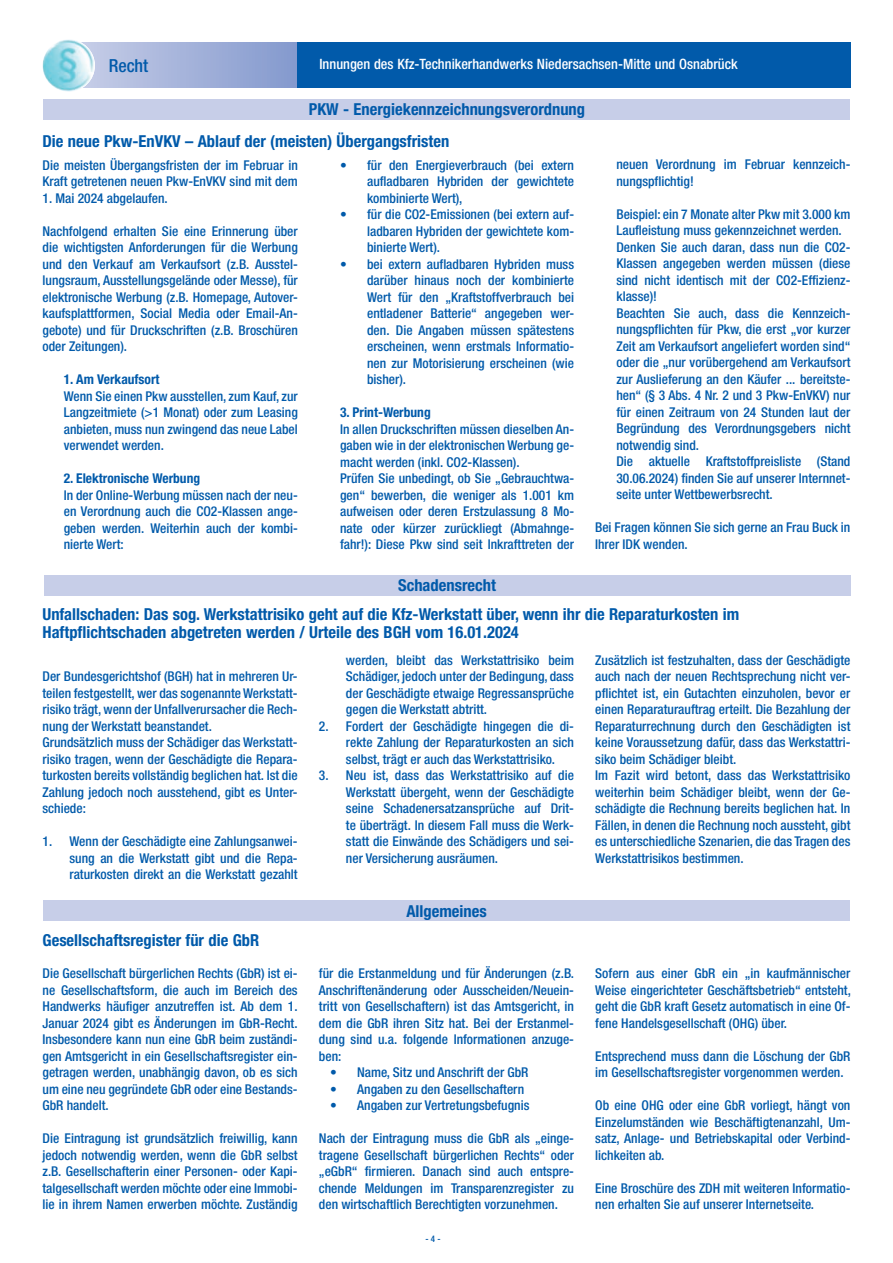
<style>
.page{position:relative;width:893px;height:1263px;background:#fff}
.page>*{position:absolute;margin:0;border:0;box-sizing:border-box;transform-origin:0 0}
.t1{font:500 condensed 18px "Helvetica Neue LT Std";color:#015aaa}
.ü_0{font:700 condensed 16.5px/18px "Helvetica Neue LT Std";color:#015aaa}
.zü_weiss{font:700 condensed 16.5px "Helvetica Neue LT Std";color:#015aaa}
.t2{font:500 condensed 14.25px "Helvetica Neue LT Std";color:#fff}
.g_0{font:500 condensed 13.5px/16.5px "Helvetica Neue LT Std";color:#015aaa;text-align:justify}
.g_0-2{font:700 condensed 13.5px "Helvetica Neue LT Std";color:#015aaa}
.t3{font:500 condensed 9px "Helvetica Neue LT Std";color:#015aaa}
</style>
<div class="page">
<svg style="left:82px;top:42px;width:215px;height:45px;background:#a2b1d9"></svg>
<div style="left:297px;top:42px;width:554px;height:45px;background:#015aaa"></div>
<img style="left:43px;top:39px;width:52px;height:53px;border-radius:26px">
<div style="left:43px;top:99px;width:807px;height:20px;background:#c7cee8"></div>
<div style="left:44px;top:575px;width:806px;height:21px;background:#c7cee8"></div>
<div style="left:43px;top:900px;width:807px;height:21px;background:#c7cee8"></div>
<h1 class="t1" style="left:109px;top:55px;width:41px">Recht</h1>
<p class="t2" style="left:319px;top:55px;width:420px">Innungen des Kfz-Technikerhandwerks Niedersachsen-Mitte und Osnabrück</p>
<p class="zü_weiss" style="left:309px;top:99px;width:278px">PKW - Energiekennzeichnungsverordnung</p>
<p class="ü_0" style="left:43px;top:132px;width:408px">Die neue Pkw-EnVKV – Ablauf der (meisten) Übergangsfristen</p>
<p class="g_0" style="left:43px;top:156px;width:257px">Die meisten Übergangsfristen der im Februar in<br>Kraft getretenen neuen Pkw-EnVKV sind mit dem</p>
<p class="g_0" style="left:43px;top:189px;width:127px">1. Mai 2024 abgelaufen.</p>
<p class="g_0" style="left:43px;top:222px;width:257px">Nachfolgend erhalten Sie eine Erinnerung über die wichtigsten Anforderungen für die Werbung und den Verkauf am Verkaufsort (z.B. Ausstel&shy;lungsraum, Ausstellungsgelände oder Messe), für elektronische Werbung (z.B. Homepage, Autover&shy;kaufsplattformen, Social Media oder Email-An&shy;gebote) und für Druckschriften (z.B. Broschüren oder Zeitungen).</p>
<p class="g_0-2" style="left:64px;top:371px;width:97px">1. Am Verkaufsort</p>
<p class="g_0" style="left:64px;top:387px;width:236px">Wenn Sie einen Pkw ausstellen, zum Kauf, zur Langzeitmiete (&gt;1 Monat) oder zum Leasing anbieten, muss nun zwingend das neue Label verwendet werden.</p>
<p class="g_0-2" style="left:64px;top:470px;width:138px">2. Elektronische Werbung</p>
<p class="g_0" style="left:64px;top:486px;width:236px">In der Online-Werbung müssen nach der neu&shy;en Verordnung auch die CO2-Klassen ange&shy;geben werden. Weiterhin auch der kombi&shy;nierte Wert:</p>
<p class="g_0" style="left:367px;top:156px;width:209px;text-indent:-27px">• für den Energieverbrauch (bei extern aufladbaren Hybriden der gewichtete kombinierte Wert),</p>
<p class="g_0" style="left:367px;top:206px;width:209px;text-indent:-27px">• für die CO2-Emissionen (bei extern auf&shy;ladbaren Hybriden der gewichtete kom&shy;binierte Wert).</p>
<p class="g_0" style="left:367px;top:255px;width:209px;text-indent:-27px">• bei extern aufladbaren Hybriden muss darüber hinaus noch der kombinierte Wert für den „Kraftstoffverbrauch bei entladener Batterie“ angegeben wer&shy;den. Die Angaben müssen spätestens erscheinen, wenn erstmals Informatio&shy;nen zur Motorisierung erscheinen (wie bisher).</p>
<p class="g_0-2" style="left:340px;top:404px;width:92px">3. Print-Werbung</p>
<p class="g_0" style="left:340px;top:420px;width:236px">In allen Druckschriften müssen dieselben An&shy;gaben wie in der elektronischen Werbung ge&shy;macht werden (inkl. CO2-Klassen).</p>
<p class="g_0" style="left:340px;top:470px;width:236px">Prüfen Sie unbedingt, ob Sie „Gebrauchtwa&shy;gen“ bewerben, die weniger als 1.001 km aufweisen oder deren Erstzulassung 8 Mo&shy;nate oder kürzer zurückliegt (Abmahnge&shy;fahr!): Diese Pkw sind seit Inkrafttreten der</p>
<p class="g_0" style="left:616px;top:156px;width:236px">neuen Verordnung im Februar kennzeich&shy;nungspflichtig!</p>
<p class="g_0" style="left:616px;top:206px;width:236px">Beispiel: ein 7 Monate alter Pkw mit 3.000 km<br>Laufleistung muss gekennzeichnet werden.</p>
<p class="g_0" style="left:616px;top:239px;width:236px">Denken Sie auch daran, dass nun die CO2- Klassen angegeben werden müssen (diese sind nicht identisch mit der CO2-Effizienz&shy;klasse)!</p>
<p class="g_0" style="left:616px;top:305px;width:236px">Beachten Sie auch, dass die Kennzeich&shy;nungspflichten für Pkw, die erst „vor kurzer Zeit am Verkaufsort angeliefert worden sind“ oder die „nur vorübergehend am Verkaufsort zur Auslieferung an den Käufer ... bereitste&shy;hen“ (§ 3 Abs. 4 Nr. 2 und 3 Pkw-EnVKV) nur für einen Zeitraum von 24 Stunden laut der Begründung des Verordnungsgebers nicht notwendig sind.</p>
<p class="g_0" style="left:616px;top:453px;width:236px">Die aktuelle Kraftstoffpreisliste (Stand 30.06.2024) finden Sie auf unserer Internnet&shy;seite unter Wettbewerbsrecht.</p>
<p class="g_0" style="left:595px;top:519px;width:257px">Bei Fragen können Sie sich gerne an Frau Buck in<br>Ihrer IDK wenden.</p>
<p class="zü_weiss" style="left:398px;top:575px;width:99px">Schadensrecht</p>
<p class="ü_0" style="left:43px;top:605px;width:698px">Unfallschaden: Das sog. Werkstattrisiko geht auf die Kfz-Werkstatt über, wenn ihr die Reparaturkosten im<br>Haftpflichtschaden abgetreten werden / Urteile des BGH vom 16.01.2024</p>
<p class="g_0" style="left:43px;top:668px;width:257px">Der Bundesgerichtshof (BGH) hat in mehreren Ur&shy;teilen festgestellt, wer das sogenannte Werkstatt&shy;risiko trägt, wenn der Unfallverursacher die Rech&shy;nung der Werkstatt beanstandet.</p>
<p class="g_0" style="left:43px;top:734px;width:257px">Grundsätzlich muss der Schädiger das Werkstatt&shy;risiko tragen, wenn der Geschädigte die Repara&shy;turkosten bereits vollständig beglichen hat. Ist die Zahlung jedoch noch ausstehend, gibt es Unter&shy;schiede:</p>
<p class="g_0" style="left:70px;top:833px;width:230px;text-indent:-27px">1. Wenn der Geschädigte eine Zahlungsanwei&shy;sung an die Werkstatt gibt und die Repa&shy;raturkosten direkt an die Werkstatt gezahlt</p>
<p class="g_0" style="left:595px;top:651px;width:257px">Zusätzlich ist festzuhalten, dass der Geschädigte auch nach der neuen Rechtsprechung nicht ver&shy;pflichtet ist, ein Gutachten einzuholen, bevor er einen Reparaturauftrag erteilt. Die Bezahlung der Reparaturrechnung durch den Geschädigten ist keine Voraussetzung dafür, dass das Werkstattri&shy;siko beim Schädiger bleibt.</p>
<p class="g_0" style="left:595px;top:767px;width:257px">Im Fazit wird betont, dass das Werkstattrisiko weiterhin beim Schädiger bleibt, wenn der Ge&shy;schädigte die Rechnung bereits beglichen hat. In Fällen, in denen die Rechnung noch aussteht, gibt es unterschiedliche Szenarien, die das Tragen des Werkstattrisikos bestimmen.</p>
<p class="g_0" style="left:346px;top:651px;width:230px">werden, bleibt das Werkstattrisiko beim Schädiger, jedoch unter der Bedingung, dass der Geschädigte etwaige Regressansprüche gegen die Werkstatt abtritt.</p>
<p class="g_0" style="left:346px;top:717px;width:230px;text-indent:-27px">2. Fordert der Geschädigte hingegen die di&shy;rekte Zahlung der Reparaturkosten an sich selbst, trägt er auch das Werkstattrisiko.</p>
<p class="g_0" style="left:346px;top:767px;width:230px;text-indent:-27px">3. Neu ist, dass das Werkstattrisiko auf die Werkstatt übergeht, wenn der Geschädigte seine Schadenersatzansprüche auf Drit&shy;te überträgt. In diesem Fall muss die Werk&shy;statt die Einwände des Schädigers und sei&shy;ner Versicherung ausräumen.</p>
<p class="ü_0" style="left:43px;top:931px;width:218px">Gesellschaftsregister für die GbR</p>
<p class="g_0" style="left:43px;top:965px;width:257px">Die Gesellschaft bürgerlichen Rechts (GbR) ist ei&shy;ne Gesellschaftsform, die auch im Bereich des Handwerks häufiger anzutreffen ist. Ab dem 1.<br>Januar 2024 gibt es Änderungen im GbR-Recht.<br>Insbesondere kann nun eine GbR beim zuständi&shy;gen Amtsgericht in ein Gesellschaftsregister ein&shy;getragen werden, unabhängig davon, ob es sich um eine neu gegründete GbR oder eine Bestands-GbR handelt.</p>
<p class="g_0" style="left:43px;top:1130px;width:257px">Die Eintragung ist grundsätzlich freiwillig, kann jedoch notwendig werden, wenn die GbR selbst z.B. Gesellschafterin einer Personen- oder Kapi&shy;talgesellschaft werden möchte oder eine Immobi&shy;lie in ihrem Namen erwerben möchte. Zuständig</p>
<p class="zü_weiss" style="left:406px;top:901px;width:82px">Allgemeines</p>
<p class="g_0" style="left:319px;top:965px;width:257px">für die Erstanmeldung und für Änderungen (z.B.<br>Anschriftenänderung oder Ausscheiden/Neuein&shy;tritt von Gesellschaftern) ist das Amtsgericht, in dem die GbR ihren Sitz hat. Bei der Erstanmel&shy;dung sind u.a. folgende Informationen anzuge&shy;ben:</p>
<p class="g_0" style="left:330px;top:1064px;width:200px">• Name, Sitz und Anschrift der GbR</p>
<p class="g_0" style="left:330px;top:1080px;width:195px">• Angaben zu den Gesellschaftern</p>
<p class="g_0" style="left:330px;top:1097px;width:201px">• Angaben zur Vertretungsbefugnis</p>
<p class="g_0" style="left:319px;top:1130px;width:257px">Nach der Eintragung muss die GbR als „einge&shy;tragene Gesellschaft bürgerlichen Rechts“ oder „eGbR“ firmieren. Danach sind auch entspre&shy;chende Meldungen im Transparenzregister zu den wirtschaftlich Berechtigten vorzunehmen.</p>
<p class="t3" style="left:426px;top:1233px;width:16px">- 4 -</p>
<p class="g_0" style="left:595px;top:965px;width:257px">Sofern aus einer GbR ein „in kaufmännischer Weise eingerichteter Geschäftsbetrieb“ entsteht, geht die GbR kraft Gesetz automatisch in eine Of&shy;fene Handelsgesellschaft (OHG) über.</p>
<p class="g_0" style="left:595px;top:1047px;width:257px">Entsprechend muss dann die Löschung der GbR im Gesellschaftsregister vorgenommen werden.</p>
<p class="g_0" style="left:595px;top:1097px;width:257px">Ob eine OHG oder eine GbR vorliegt, hängt von Einzelumständen wie Beschäftigtenanzahl, Um&shy;satz, Anlage- und Betriebskapital oder Verbind&shy;lichkeiten ab.</p>
<p class="g_0" style="left:595px;top:1179px;width:257px">Eine Broschüre des ZDH mit weiteren Informatio&shy;nen erhalten Sie auf unserer Internetseite.</p>
</div>
